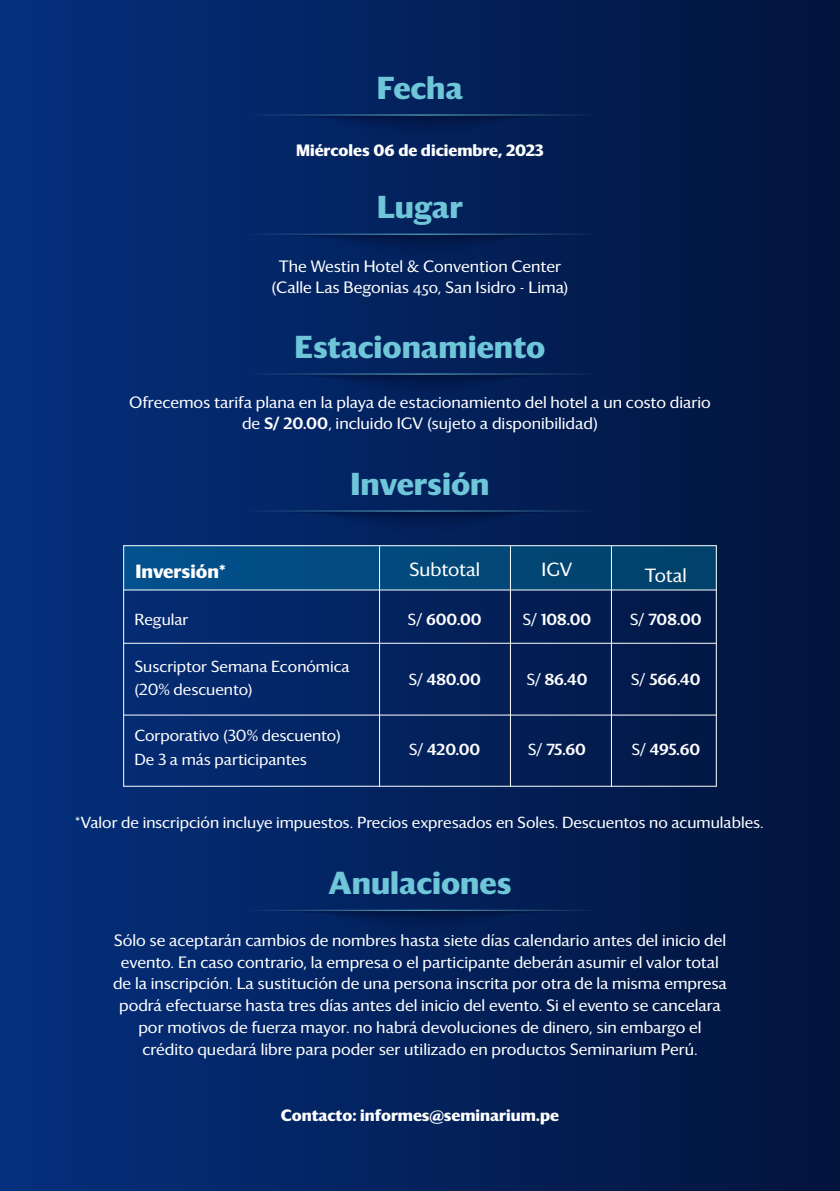
<style>
.page{position:relative;width:840px;height:1191px;background:#fff}
.page>*{position:absolute;margin:0;border:0;box-sizing:border-box;transform-origin:0 0}
.t1{font:700 30.8px "Darby Sans";color:#6ec6d8}
.t2{font:18.6px "Darby Sans";color:#fff}
.t3{font:700 18.6px "Darby Sans";color:#fff}
.t4{font:16px/21.8px "Darby Sans";color:#fff;text-align:center}
.t5{font:700 16px "Darby Sans";color:#fff}
.t6{font:15.6px/23.2px "Darby Sans";color:#fff}
.t7{font:500 15.6px "Darby Sans";color:#fff}
.s1{font-weight:500}
.s2{font-weight:400}
</style>
<div class="page">
<div style="left:0;top:0;width:839px;height:1191px;background:linear-gradient(to right,#05307d,#03143c)"></div>
<div style="left:124px;top:546px;width:592px;height:44px;background:linear-gradient(to right,#03518e,#014169)"></div>
<div style="left:123px;top:545px;width:593px;height:241px;border:1px solid #fff"></div>
<hr style="left:124px;top:589px;width:592px;height:1px;background:#fff">
<hr style="left:124px;top:643px;width:592px;height:1px;background:#fff">
<hr style="left:124px;top:714px;width:592px;height:1px;background:#fff">
<hr style="left:379px;top:546px;width:1px;height:241px;background:#fff">
<hr style="left:510px;top:546px;width:1px;height:241px;background:#fff">
<hr style="left:610px;top:546px;width:1px;height:241px;background:#fff">
<svg style="left:271px;top:507px;width:298px;height:34px;background:#032159"></svg>
<hr style="left:241px;top:510px;width:357px;height:1px;background:#fff">
<svg style="left:271px;top:111px;width:298px;height:34px;background:#032159"></svg>
<hr style="left:241px;top:114px;width:357px;height:1px;background:#fff">
<svg style="left:271px;top:230px;width:298px;height:34px;background:#032059"></svg>
<hr style="left:241px;top:234px;width:357px;height:1px;background:#fff">
<svg style="left:271px;top:370px;width:298px;height:34px;background:#03215a"></svg>
<hr style="left:241px;top:373px;width:357px;height:1px;background:#fff">
<svg style="left:271px;top:906px;width:298px;height:34px;background:#04225a"></svg>
<hr style="left:241px;top:909px;width:357px;height:1px;background:#fff">
<h1 class="t1" style="left:376px;top:65px;width:88px">Fecha</h1>
<p class="t5" style="left:296px;top:138px;width:249px">Miércoles 06 de diciembre, 2023</p>
<h1 class="t1" style="left:377px;top:184px;width:87px">Lugar</h1>
<p class="t4" style="left:271px;top:254px;width:298px">The Westin Hotel &amp; Convention Center (Calle Las Begonias 450, San Isidro - Lima)</p>
<h1 class="t1" style="left:294px;top:324px;width:252px">Estacionamiento</h1>
<p class="t4" style="left:129px;top:390px;width:582px">Ofrecemos tarifa plana en la playa de estacionamiento del hotel a un costo diario de <span class="s1">S/ 20.00</span>, incluido IGV (sujeto a disponibilidad)</p>
<h1 class="t1" style="left:350px;top:461px;width:140px">Inversión</h1>
<p class="t3" style="left:135px;top:557px;width:92px">Inversión*</p>
<p class="t2" style="left:409px;top:556px;width:73px">Subtotal</p>
<p class="t2" style="left:541px;top:556px;width:32px">IGV</p>
<p class="t2" style="left:644px;top:562px;width:44px">Total</p>
<p class="t6" style="left:134px;top:607px;width:55px">Regular</p>
<p class="t6" style="left:134px;top:654px;width:217px">Suscriptor Semana Económica (20% descuento)</p>
<p class="t6" style="left:134px;top:723px;width:208px">Corporativo (30% descuento)<br>De 3 a más participantes</p>
<p class="t7" style="left:407px;top:608px;width:75px"><span class="s2">S/</span> 600.00</p>
<p class="t7" style="left:522px;top:608px;width:70px"><span class="s2">S/</span> 108.00</p>
<p class="t7" style="left:629px;top:608px;width:73px"><span class="s2">S/</span> 708.00</p>
<p class="t7" style="left:526px;top:668px;width:63px"><span class="s2">S/</span> 86.40</p>
<p class="t7" style="left:630px;top:668px;width:71px"><span class="s2">S/</span> 566.40</p>
<p class="t7" style="left:408px;top:668px;width:74px"><span class="s2">S/</span> 480.00</p>
<p class="t7" style="left:408px;top:737px;width:73px"><span class="s2">S/</span> 420.00</p>
<p class="t7" style="left:527px;top:737px;width:59px"><span class="s2">S/</span> 75.60</p>
<p class="t7" style="left:631px;top:737px;width:70px"><span class="s2">S/</span> 495.60</p>
<p class="t6" style="left:75px;top:810px;width:690px">*Valor de inscripción incluye impuestos. Precios expresados en Soles. Descuentos no acumulables.</p>
<h1 class="t1" style="left:328px;top:860px;width:184px">Anulaciones</h1>
<p class="t4" style="left:113px;top:928px;width:615px">Sólo se aceptarán cambios de nombres hasta siete días calendario antes del inicio del evento. En caso contrario, la empresa o el participante deberán asumir el valor total de la inscripción. La sustitución de una persona inscrita por otra de la misma empresa podrá efectuarse hasta tres días antes del inicio del evento. Si el evento se cancelara por motivos de fuerza mayor. no habrá devoluciones de dinero, sin embargo el crédito quedará libre para poder ser utilizado en productos Seminarium Perú.</p>
<p class="t5" style="left:281px;top:1103px;width:279px">Contacto: informes@seminarium.pe</p>
</div>
